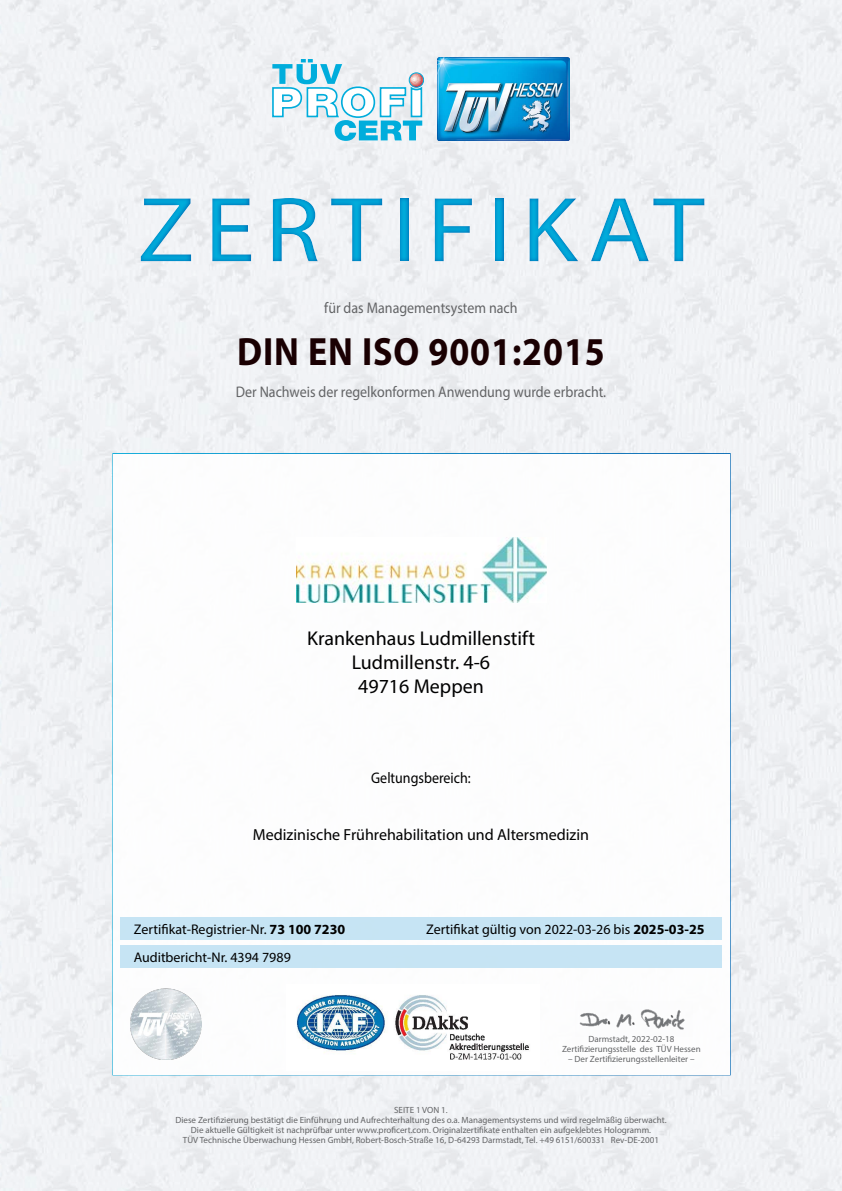
<style>
.page{position:relative;width:842px;height:1191px;background:#fff}
.page>*{position:absolute;margin:0;border:0;box-sizing:border-box;transform-origin:0 0}
.t1{font:93px "Myriad Pro";letter-spacing:.1em;color:#00addc;scale:1.1 1}
.t2{font:700 39.6px "Myriad Pro";letter-spacing:.025em;color:#1a0002;scale:.91 1}
.t3{font:20px/24px "Myriad Pro";color:#000;text-align:center}
.t4{font:16px "Myriad Pro";color:#000}
.t5{font:15.4px "Myriad Pro";color:#636466;scale:.91 1}
.t6{font:15.4px "Myriad Pro";color:#000;scale:.91 1}
.t7{font:14px/28.1px "Myriad Pro";color:#000}
.t8{font:9px/10px "Myriad Pro";color:#636466;text-align:center}
.s1{font-weight:700}
</style>
<div class="page">
<img style="left:0;top:0;width:842px;height:1191px">
<img style="left:437px;top:57px;width:132px;height:83px">
<svg style="left:272px;top:59px;width:152px;height:82px"></svg>
<div style="left:112px;top:453px;width:619px;height:622px;background:#fff;border:2px solid #fff"></div>
<div style="left:120px;top:945px;width:602px;height:23px;background:#c0e2f3"></div>
<div style="left:121px;top:917px;width:601px;height:22px;background:#c0e2f3"></div>
<img style="left:296px;top:995px;width:234px;height:65px">
<img style="left:749px;top:906px;width:78px;height:54px">
<img style="left:736px;top:795px;width:97px;height:40px">
<img style="left:737px;top:681px;width:95px;height:34px">
<img style="left:738px;top:576px;width:93px;height:35px">
<img style="left:737px;top:479px;width:91px;height:36px">
<img style="left:579px;top:1009px;width:106px;height:21px">
<div style="left:0;top:172px;width:842px;height:114px;background:#006bb6;opacity:.75"></div>
<img style="left:130px;top:988px;width:71px;height:71px">
<img style="left:296px;top:538px;width:250px;height:64px">
<h1 class="t1" style="left:138px;top:173px;width:517px">ZERTIFIKAT</h1>
<h3 class="t5" style="left:324px;top:298px;width:214px">für das Managementsystem nach</h3>
<h2 class="t2" style="left:237px;top:326px;width:406px">DIN EN ISO 9001:2015</h2>
<h3 class="t5" style="left:236px;top:382px;width:408px">Der Nachweis der regelkonformen Anwendung wurde erbracht.</h3>
<h3 class="t3" style="left:307px;top:625px;width:229px">Krankenhaus Ludmillenstift<br>Ludmillenstr. 4-6<br>49716 Meppen</h3>
<h3 class="t6" style="left:371px;top:768px;width:111px">Geltungsbereich:</h3>
<h3 class="t4" style="left:253px;top:824px;width:338px">Medizinische Frührehabilitation und Altersmedizin</h3>
<h3 class="t7" style="left:134px;top:915px;width:213px">Zertifikat-Registrier-Nr. <span class="s1">73 100 7230<br></span>Auditbericht-Nr. 4394 7989</h3>
<h3 class="t7" style="left:426px;top:915px;width:280px">Zertifikat gültig von 2022-03-26 bis <span class="s1">2025-03-25</span></h3>
<p class="t8" style="left:562px;top:1034px;width:140px">Darmstadt, 2022-02-18<br>Zertifizierungsstelle des TÜV Hessen</p>
<p class="t8" style="left:568px;top:1054px;width:128px">– Der Zertifizierungsstellenleiter –</p>
<p class="t8" style="left:175px;top:1105px;width:493px">SEITE 1 VON 1.<br>Diese Zertifizierung bestätigt die Einführung und Aufrechterhaltung des o.a. Managementsystems und wird regelmäßig überwacht.<br>Die aktuelle Gültigkeit ist nachprüfbar unter www.proficert.com. Originalzertifikate enthalten ein aufgeklebtes Hologramm.<br>TÜV Technische Überwachung Hessen GmbH, Robert-Bosch-Straße 16, D-64293 Darmstadt, Tel. +49 6151/600331 Rev-DE-2001</p>
</div>
